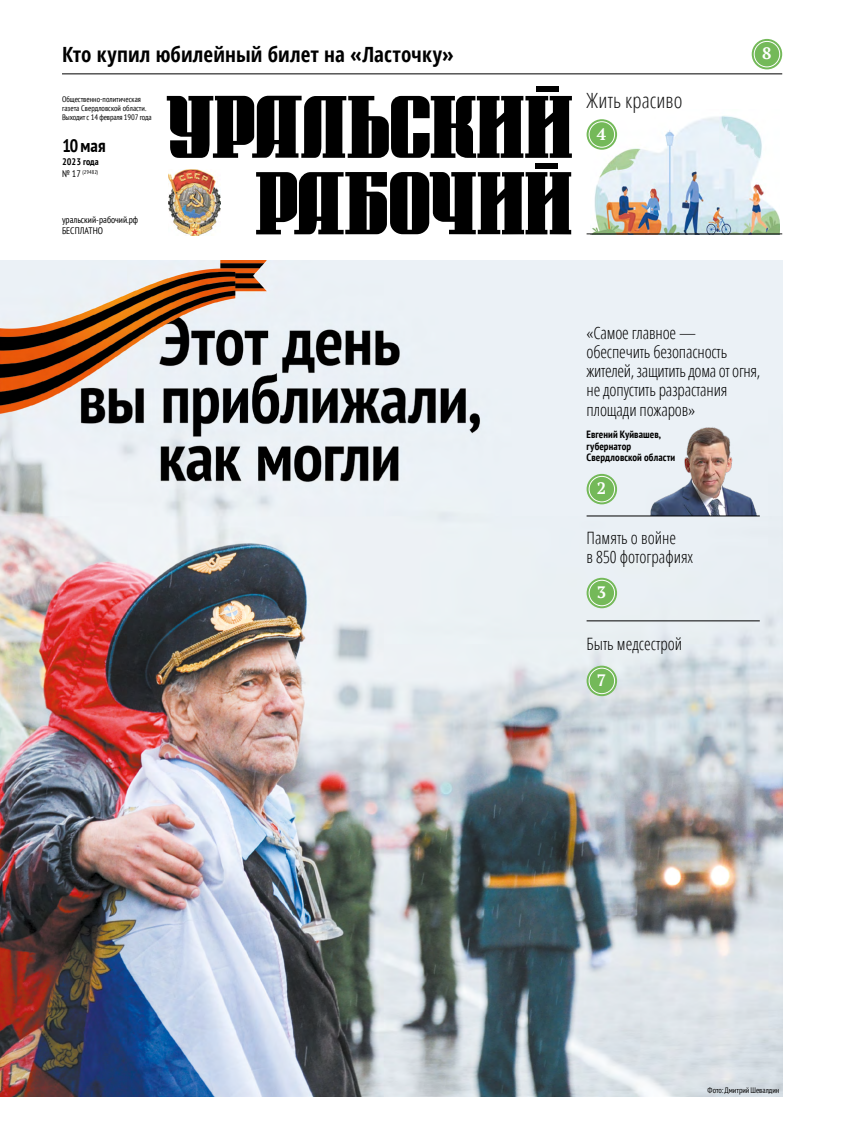
<style>
.page{position:relative;width:845px;height:1134px;background:#fff}
.page>*{position:absolute;margin:0;border:0;box-sizing:border-box;transform-origin:0 0}
.t1{font:700 condensed 21px "Open Sans";letter-spacing:.005em;color:#000}
.t2{font:300 condensed 21px "Open Sans";letter-spacing:.005em;color:#131313}
.t3{font:700 condensed 18px "PT Sans";color:#000}
.t4{font:300 condensed 17px/19px "Open Sans";letter-spacing:-.01em;color:#000}
.t5{font:700 16.5px "PT Serif";color:#fff}
.t6{font:700 condensed 10.5px/11.5px "PT Sans";letter-spacing:.01em;color:#000}
.t7{font:condensed 9.5px/11.5px "PT Sans";color:#000}
.t8{font:700 condensed 9.5px "PT Sans";color:#000}
.t9{font:condensed 8px/9px "PT Sans";color:#000}
.t10{font:condensed 5.5px "PT Sans";color:#000}
.s1{font-size:9.5px}
</style>
<div class="page">
<img style="left:592px;top:116px;width:187px;height:117px">
<img style="left:0;top:260px;width:782px;height:836px">
<svg style="left:586px;top:119px;width:31px;height:31px"></svg>
<div style="left:588px;top:121px;width:27px;height:27px;border:1px solid #fff;border-radius:50%"></div>
<hr style="left:62px;top:73px;width:720px;height:1px;background:#000">
<img style="left:188px;top:234px;width:14px;height:2px">
<svg style="left:751px;top:39px;width:31px;height:30px"></svg>
<div style="left:754px;top:41px;width:26px;height:26px;border:1px solid #fff;border-radius:50%"></div>
<svg style="left:167px;top:86px;width:405px;height:148px"></svg>
<hr style="left:586px;top:233px;width:196px;height:1px;background:#1b1b1a">
<svg style="left:586px;top:578px;width:31px;height:30px"></svg>
<div style="left:588px;top:580px;width:27px;height:26px;border:1px solid #fff;border-radius:50%"></div>
<svg style="left:586px;top:474px;width:31px;height:30px"></svg>
<div style="left:588px;top:476px;width:27px;height:26px;border:1px solid #fff;border-radius:50%"></div>
<hr style="left:586px;top:620px;width:174px;height:1px;background:#000">
<svg style="left:586px;top:666px;width:31px;height:30px"></svg>
<div style="left:588px;top:668px;width:27px;height:26px;border:1px solid #fff;border-radius:50%"></div>
<img style="left:645px;top:422px;width:115px;height:93px">
<hr style="left:586px;top:515px;width:174px;height:1px;background:#000">
<p class="t1" style="left:62px;top:40px;width:393px">Кто купил юбилейный билет на «Ласточку»</p>
<p class="t5" style="left:762px;top:43px;width:11px">8</p>
<p class="t9" style="left:62px;top:94px;width:91px">Общественно-политическая газета Свердловской области.<br>Выходит с 14 февраля 1907 года</p>
<p class="t3" style="left:62px;top:134px;width:45px">10 мая</p>
<p class="t8" style="left:62px;top:156px;width:38px">2023 года</p>
<p class="t10" style="left:62px;top:168px;width:38px"><span class="s1">№ 17</span> (29482)</p>
<p class="t7" style="left:62px;top:214px;width:78px">уральский-рабочий.рф<br>БЕСПЛАТНО</p>
<p class="t2" style="left:586px;top:86px;width:97px">Жить красиво</p>
<p class="t5" style="left:597px;top:123px;width:11px">4</p>
<p class="t4" style="left:586px;top:323px;width:175px">«Самое главное — обеспечить безопасность жителей, защитить дома от огня, не допустить разрастания площади пожаров»</p>
<p class="t6" style="left:586px;top:429px;width:90px">Евгений Куйвашев, губернатор<br>Свердловской области</p>
<p class="t5" style="left:597px;top:478px;width:11px">2</p>
<p class="t4" style="left:586px;top:527px;width:108px">Память о войне<br>в 850 фотографиях</p>
<p class="t5" style="left:597px;top:581px;width:11px">3</p>
<p class="t4" style="left:586px;top:634px;width:97px">Быть медсестрой</p>
<p class="t5" style="left:597px;top:669px;width:11px">7</p>
<p class="t9" style="left:707px;top:1085px;width:73px">Фото: Дмитрий Шевалдин</p>
</div>
